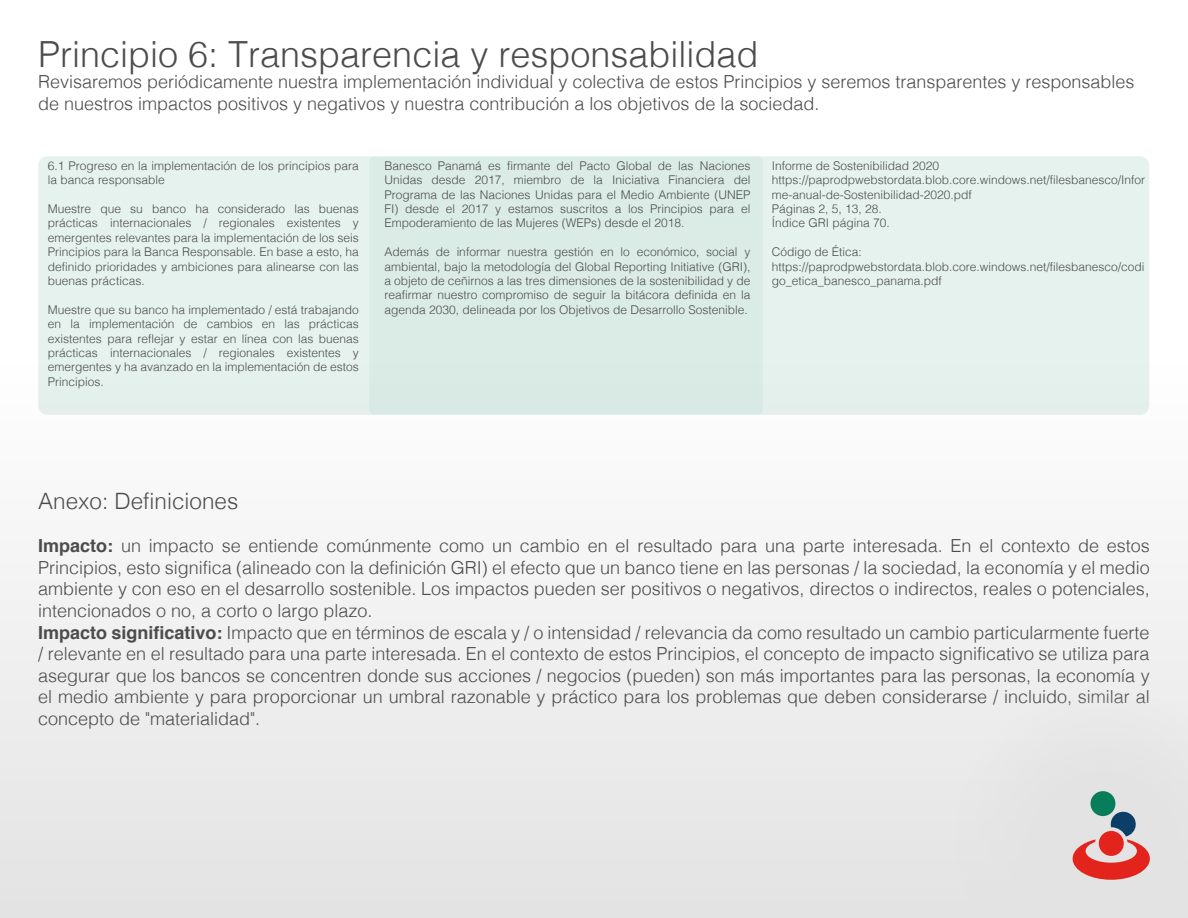
<style>
.page{position:relative;width:1188px;height:918px;background:#fff}
.page>*{position:absolute;margin:0;border:0;box-sizing:border-box;transform-origin:0 0}
.t1{font:300 36px "Helvetica";color:#4c4c4c}
.t2{font:300 22.5px "Helvetica";color:#4c4c4c}
.t3{font:300 18px/21.6px "Helvetica";color:#4c4c4c}
.t4{font:300 12px/14.4px "Helvetica";color:#4c4c4c;text-align:justify}
.s1{font-weight:700}
</style>
<div class="page">
<div style="left:0;top:296px;width:1188px;height:622px;background:linear-gradient(to right,#eee,#f4f4f4)"></div>
<div style="left:38px;top:156px;width:1111px;height:259px;background:#e6f2ee;border-radius:9px"></div>
<div style="left:369px;top:156px;width:394px;height:259px;background:#dbece6;border-radius:5px"></div>
<svg style="left:939px;top:673px;width:249px;height:245px;background:#e6e6e6"></svg>
<svg style="left:1073px;top:812px;width:77px;height:68px;background:#d18a8a"></svg>
<div style="left:1090px;top:791px;width:25px;height:25px;background:#087d59;border-radius:50%"></div>
<h1 class="t1" style="left:38px;top:23px;width:722px">Principio 6: Transparencia y responsabilidad</h1>
<p class="t3" style="left:38px;top:70px;width:1098px">Revisaremos periódicamente nuestra implementación individual y colectiva de estos Principios y seremos transparentes y responsables de nuestros impactos positivos y negativos y nuestra contribución a los objetivos de la sociedad.</p>
<p class="t4" style="left:48px;top:157px;width:312px">6.1 Progreso en la implementación de los principios para la banca responsable</p>
<p class="t4" style="left:48px;top:201px;width:313px">Muestre que su banco ha considerado las buenas prácticas internacionales / regionales existentes y emergentes relevantes para la implementación de los seis Principios para la Banca Responsable. En base a esto, ha definido prioridades y ambiciones para alinearse con las buenas prácticas.</p>
<p class="t4" style="left:48px;top:301px;width:312px">Muestre que su banco ha implementado / está trabajando en la implementación de cambios en las prácticas existentes para reflejar y estar en línea con las buenas prácticas internacionales / regionales existentes y emergentes y ha avanzado en la implementación de estos Principios.</p>
<p class="t4" style="left:384px;top:157px;width:368px">Banesco Panamá es firmante del Pacto Global de las Naciones Unidas desde 2017, miembro de la Iniciativa Financiera del Programa de las Naciones Unidas para el Medio Ambiente (UNEP FI) desde el 2017 y estamos suscritos a los Principios para el Empoderamiento de las Mujeres (WEPs) desde el 2018.</p>
<p class="t4" style="left:384px;top:244px;width:368px">Además de informar nuestra gestión en lo económico, social y ambiental, bajo la metodología del Global Reporting Initiative (GRI), a objeto de ceñirnos a las tres dimensiones de la sostenibilidad y de reafirmar nuestro compromiso de seguir la bitácora definida en la agenda 2030, delineada por los Objetivos de Desarrollo Sostenible.</p>
<p class="t4" style="left:772px;top:157px;width:375px;text-align:left">Informe de Sostenibilidad 2020 https://paprodpwebstordata.blob.core.windows.net/filesbanesco/Infor me-anual-de-Sostenibilidad-2020.pdf<br>Páginas 2, 5, 13, 28.<br>Índice GRI página 70.</p>
<p class="t4" style="left:772px;top:244px;width:374px;text-align:left">Código de Ética: https://paprodpwebstordata.blob.core.windows.net/filesbanesco/codi go_etica_banesco_panama.pdf</p>
<h2 class="t2" style="left:38px;top:482px;width:202px">Anexo: Definiciones</h2>
<p class="t3" style="left:38px;top:534px;width:1113px"><span class="s1">Impacto:</span> un impacto se entiende comúnmente como un cambio en el resultado para una parte interesada. En el contexto de estos Principios, esto significa (alineado con la definición GRI) el efecto que un banco tiene en las personas / la sociedad, la economía y el medio ambiente y con eso en el desarrollo sostenible. Los impactos pueden ser positivos o negativos, directos o indirectos, reales o potenciales, intencionados o no, a corto o largo plazo.<br><span class="s1">Impacto significativo:</span> Impacto que en términos de escala y / o intensidad / relevancia da como resultado un cambio particularmente fuerte / relevante en el resultado para una parte interesada. En el contexto de estos Principios, el concepto de impacto significativo se utiliza para asegurar que los bancos se concentren donde sus acciones / negocios (pueden) son más importantes para las personas, la economía y el medio ambiente y para proporcionar un umbral razonable y práctico para los problemas que deben considerarse / incluido, similar al concepto de "materialidad".</p>
</div>
